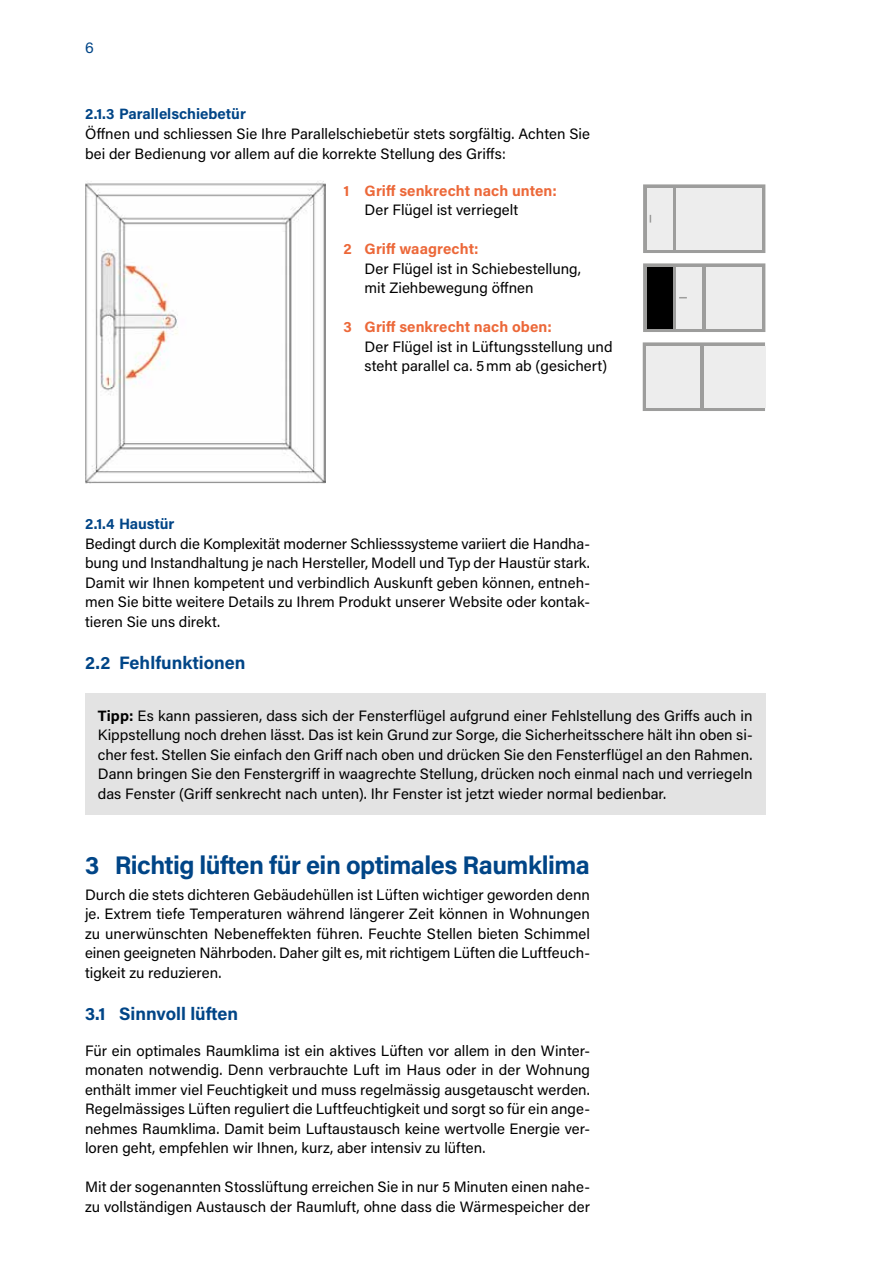
<style>
.page{position:relative;width:893px;height:1263px;background:#fff}
.page>*{position:absolute;margin:0;border:0;box-sizing:border-box;transform-origin:0 0}
.t1{font:700 25.5px "Acumin Pro";letter-spacing:-.02em;color:#004587}
.t2{font:700 18px "Acumin Pro";color:#004587}
.t3{font:15px/19.5px "Acumin Pro";letter-spacing:.005em;color:#000}
.t4{font:700 15px "Acumin Pro";letter-spacing:.005em;color:#ec6839}
.t5{font:700 15px "Acumin Pro";color:#004587}
.t6{font:15px "Acumin Pro";color:#004587}
.s1{font-weight:700}
</style>
<div class="page">
<img style="left:85px;top:181px;width:241px;height:303px">
<div style="left:643px;top:342px;width:122px;height:69px;background:#9d9d9c;border:8px solid #9d9d9c"></div>
<div style="left:646px;top:346px;width:54px;height:61px;background:#ededed"></div>
<div style="left:704px;top:346px;width:61px;height:61px;background:#ededed"></div>
<div style="left:643px;top:263px;width:122px;height:69px;background:#9d9d9c;border:8px solid #9d9d9c"></div>
<div style="left:647px;top:267px;width:25px;height:61px;background:#000"></div>
<div style="left:676px;top:267px;width:26px;height:61px;background:#ededed"></div>
<div style="left:706px;top:267px;width:56px;height:61px;background:#ededed"></div>
<svg style="left:643px;top:184px;width:122px;height:69px;background:#a8a8a7"></svg>
<div style="left:647px;top:188px;width:25px;height:61px;background:#ededed"></div>
<div style="left:676px;top:188px;width:86px;height:61px;background:#ededed"></div>
<div style="left:85px;top:693px;width:680px;height:122px;background:#e3e3e3"></div>
<p class="t6" style="left:85px;top:37px;width:10px">6</p>
<p class="t5" style="left:85px;top:103px;width:162px">2.1.3 Parallelschiebetür</p>
<p class="t3" style="left:85px;top:123px;width:506px">Öffnen und schliessen Sie Ihre Parallelschiebetür stets sorgfältig. Achten Sie bei der Bedienung vor allem auf die korrekte Stellung des Griffs:</p>
<p class="t4" style="left:344px;top:180px;width:215px">1 Griff senkrecht nach unten:</p>
<p class="t3" style="left:365px;top:200px;width:155px">Der Flügel ist verriegelt</p>
<p class="t4" style="left:344px;top:238px;width:137px">2 Griff waagrecht:</p>
<p class="t3" style="left:365px;top:258px;width:218px">Der Flügel ist in Schiebestellung, mit Ziehbewegung öffnen</p>
<p class="t4" style="left:344px;top:316px;width:210px">3 Griff senkrecht nach oben:</p>
<p class="t3" style="left:365px;top:336px;width:249px">Der Flügel ist in Lüftungsstellung und steht parallel ca. 5mm ab (gesichert)</p>
<p class="t5" style="left:85px;top:513px;width:91px">2.1.4 Haustür</p>
<p class="t3" style="left:85px;top:533px;width:506px;text-align:justify">Bedingt durch die Komplexität moderner Schliesssysteme variiert die Handha&shy;bung und Instandhaltung je nach Hersteller, Modell und Typ der Haustür stark.<br>Damit wir Ihnen kompetent und verbindlich Auskunft geben können, entneh&shy;men Sie bitte weitere Details zu Ihrem Produkt unserer Website oder kontak&shy;tieren Sie uns direkt.</p>
<p class="t2" style="left:85px;top:650px;width:162px">2.2 Fehlfunktionen</p>
<p class="t3" style="left:98px;top:705px;width:656px;text-align:justify"><span class="s1">Tipp:</span> Es kann passieren, dass sich der Fensterflügel aufgrund einer Fehlstellung des Griffs auch in Kippstellung noch drehen lässt. Das ist kein Grund zur Sorge, die Sicherheitsschere hält ihn oben si&shy;cher fest. Stellen Sie einfach den Griff nach oben und drücken Sie den Fensterflügel an den Rahmen.<br>Dann bringen Sie den Fenstergriff in waagrechte Stellung, drücken noch einmal nach und verriegeln das Fenster (Griff senkrecht nach unten). Ihr Fenster ist jetzt wieder normal bedienbar.</p>
<h1 class="t1" style="left:85px;top:847px;width:506px">3 Richtig lüften für ein optimales Raumklima</h1>
<p class="t3" style="left:85px;top:884px;width:506px;text-align:justify">Durch die stets dichteren Gebäudehüllen ist Lüften wichtiger geworden denn je. Extrem tiefe Temperaturen während längerer Zeit können in Wohnungen zu unerwünschten Nebeneffekten führen. Feuchte Stellen bieten Schimmel einen geeigneten Nährboden. Daher gilt es, mit richtigem Lüften die Luftfeuch&shy;tigkeit zu reduzieren.</p>
<p class="t2" style="left:85px;top:1001px;width:155px">3.1 Sinnvoll lüften</p>
<p class="t3" style="left:85px;top:1040px;width:506px;text-align:justify">Für ein optimales Raumklima ist ein aktives Lüften vor allem in den Winter&shy;monaten notwendig. Denn verbrauchte Luft im Haus oder in der Wohnung enthält immer viel Feuchtigkeit und muss regelmässig ausgetauscht werden.<br>Regelmässiges Lüften reguliert die Luftfeuchtigkeit und sorgt so für ein ange&shy;nehmes Raumklima. Damit beim Luftaustausch keine wertvolle Energie ver&shy;loren geht, empfehlen wir Ihnen, kurz, aber intensiv zu lüften.</p>
<p class="t3" style="left:85px;top:1176px;width:506px">Mit der sogenannten Stosslüftung erreichen Sie in nur 5 Minuten einen nahe&shy;zu vollständigen Austausch der Raumluft, ohne dass die Wärmespeicher der</p>
</div>
